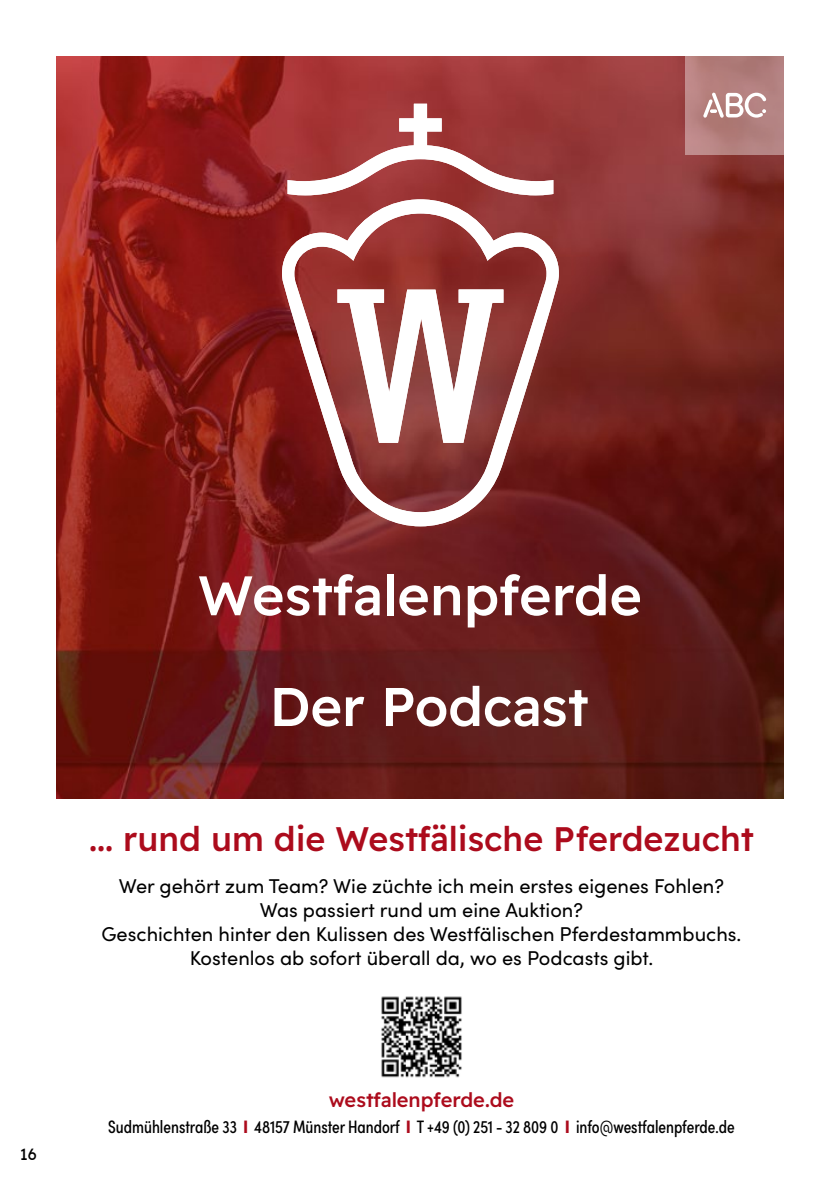
<style>
.page{position:relative;width:840px;height:1191px;background:#fff}
.page>*{position:absolute;margin:0;border:0;box-sizing:border-box;transform-origin:0 0}
.t1{font:500 55.6px "Readex Pro";letter-spacing:-.005em;color:#fff}
.t2{font:500 54.4px "Readex Pro";letter-spacing:-.005em;color:#fff}
.t3{font:500 34px "Readex Pro";color:#ac0b1c}
.t4{font:20px/24px "Sofia Pro";color:#000;text-align:center}
.t5{font:500 20px "Readex Pro";color:#ac0b1c}
.t6{font:18px "Sofia Pro Condensed";color:#000}
.t7{font:16px "Readex Pro";color:#000}
.s1{font-weight:900;color:#ac0b1c}
</style>
<div class="page">
<img style="left:57px;top:57px;width:725px;height:741px">
<div style="left:685px;top:56px;width:98px;height:98px;background:linear-gradient(to right,#b98280,#af7e7d)"></div>
<svg style="left:703px;top:93px;width:62px;height:25px"></svg>
<img style="left:381px;top:996px;width:81px;height:82px">
<svg style="left:282px;top:199px;width:276px;height:327px"></svg>
<svg style="left:337px;top:289px;width:166px;height:154px"></svg>
<svg style="left:287px;top:104px;width:266px;height:91px"></svg>
<p class="t7" style="left:20px;top:1145px;width:18px">16</p>
<h1 class="t1" style="left:198px;top:563px;width:445px">Westfalenpferde</h1>
<h2 class="t2" style="left:269px;top:675px;width:321px">Der Podcast</h2>
<h3 class="t3" style="left:89px;top:819px;width:666px">... rund um die Westfälische Pferdezucht</h3>
<p class="t4" style="left:101px;top:872px;width:641px">Wer gehört zum Team? Wie züchte ich mein erstes eigenes Fohlen?<br>Was passiert rund um eine Auktion?<br>Geschichten hinter den Kulissen des Westfälischen Pferdestammbuchs.<br>Kostenlos ab sofort überall da, wo es Podcasts gibt.</p>
<p class="t5" style="left:328px;top:1088px;width:187px">westfalenpferde.de</p>
<p class="t6" style="left:108px;top:1114px;width:627px">Sudmühlenstraße 33 <span class="s1">I</span> 48157 Münster Handorf <span class="s1">I</span> T +49 (0) 251 - 32 809 0 <span class="s1">I</span> info@westfalenpferde.de</p>
</div>
